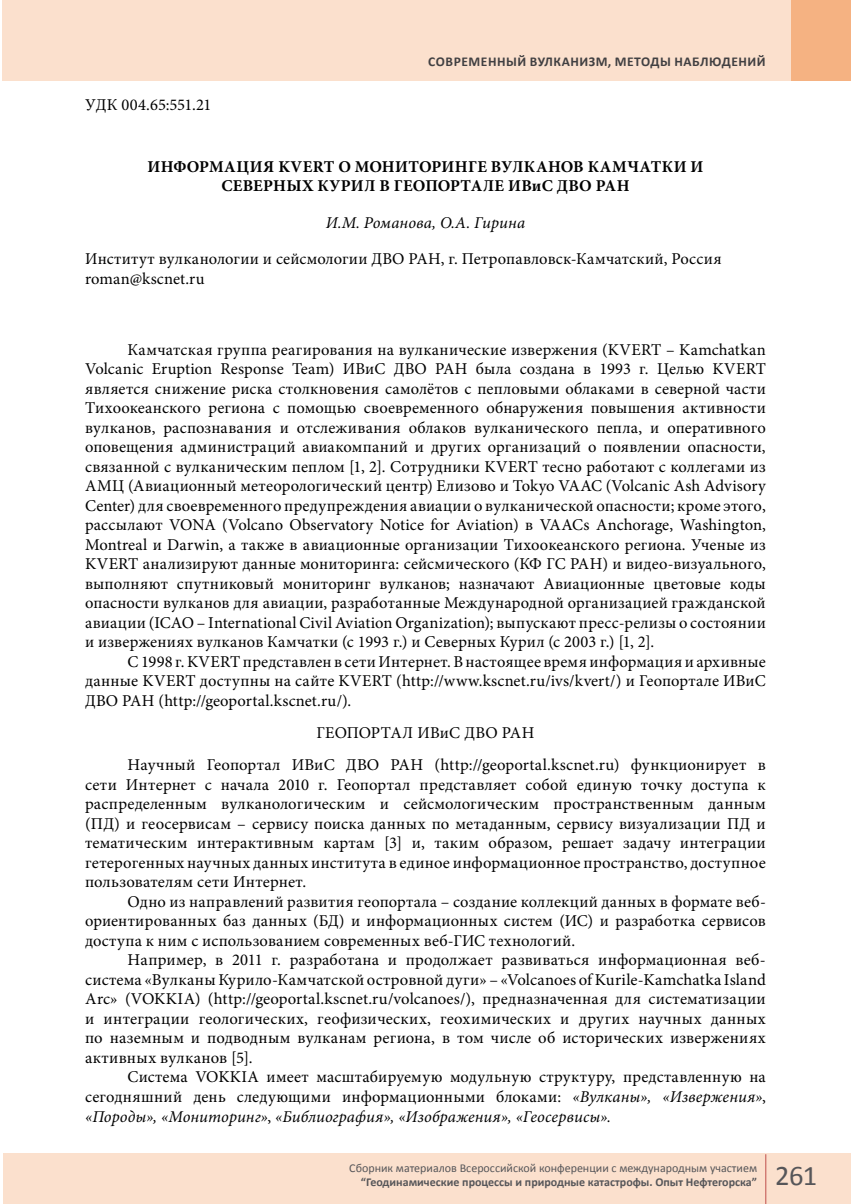
<style>
.page{position:relative;width:851px;height:1204px;background:#fff}
.page>*{position:absolute;margin:0;border:0;box-sizing:border-box;transform-origin:0 0}
.t1{font:28.5px "Calibri";color:#565659}
.Основной_текст{font:16.5px/19.5px "Minion Pro";letter-spacing:.015em;color:#000;text-align:justify}
.Обычный{font:16.5px/19.5px "Minion Pro";letter-spacing:.015em;color:#000;text-align:justify}
.zagolovok_abzatsa{font:700 16.5px "Minion Pro";letter-spacing:.025em;color:#000}
.familii{font:italic 16.5px "Minion Pro";letter-spacing:.005em;color:#000}
.literatura{font:16.5px "Minion Pro";letter-spacing:.015em;color:#000}
.Обычный-2{font:16.5px "Minion Pro";letter-spacing:-.005em;color:#000}
.t2{font:700 13.5px "Calibri";letter-spacing:.04em;color:#414042}
.t3{font:12px "Calibri";color:#565659}
.t4{font:700 12px "Calibri";color:#565659}
.s1{font-style:italic}
</style>
<div class="page">
<div style="left:2px;top:0;width:848px;height:80px;background:#fbe0cd"></div>
<div style="left:3px;top:1153px;width:847px;height:50px;background:#fbe0cd"></div>
<hr style="left:765px;top:1154px;width:1px;height:49px;background:#c0504d">
<div style="left:790px;top:0;width:60px;height:80px;background:#f5b282"></div>
<p class="Обычный-2" style="left:85px;top:93px;width:128px">УДК 004.65:551.21</p>
<p class="t2" style="left:428px;top:53px;width:339px">СОВРЕМЕННЫЙ ВУЛКАНИЗМ, МЕТОДЫ НАБЛЮДЕНИЙ</p>
<p class="zagolovok_abzatsa" style="left:147px;top:155px;width:557px">ИНФОРМАЦИЯ KVERT О МОНИТОРИНГЕ ВУЛКАНОВ КАМЧАТКИ И</p>
<p class="zagolovok_abzatsa" style="left:221px;top:174px;width:409px">СЕВЕРНЫХ КУРИЛ В ГЕОПОРТАЛЕ ИВиС ДВО РАН</p>
<p class="familii" style="left:326px;top:211px;width:201px">И.М. Романова, О.А. Гирина</p>
<p class="Обычный" style="left:85px;top:249px;width:638px">Институт вулканологии и сейсмологии ДВО РАН, г. Петропавловск-Камчатский, Россия</p>
<p class="Обычный" style="left:85px;top:269px;width:121px">roman@kscnet.ru</p>
<p class="Основной_текст" style="left:85px;top:339px;width:682px;text-indent:43px">Камчатская группа реагирования на вулканические извержения (KVERT – Kamchatkan Volcanic Eruption Response Team) ИВиС ДВО РАН была создана в 1993 г. Целью KVERT является снижение риска столкновения самолётов с пепловыми облаками в северной части Тихоокеанского региона с помощью своевременного обнаружения повышения активности вулканов, распознавания и отслеживания облаков вулканического пепла, и оперативного оповещения администраций авиакомпаний и других организаций о появлении опасности, связанной с вулканическим пеплом [1, 2]. Сотрудники KVERT тесно работают с коллегами из АМЦ (Авиационный метеорологический центр) Елизово и Tokyo VAAC (Volcanic Ash Advisory Center) для своевременного предупреждения авиации о вулканической опасности; кроме этого, рассылают VONA (Volcano Observatory Notice for Aviation) в VAACs Anchorage, Washington, Montreal и Darwin, а также в авиационные организации Тихоокеанского региона. Ученые из KVERT анализируют данные мониторинга: сейсмического (КФ ГС РАН) и видео-визуального, выполняют спутниковый мониторинг вулканов; назначают Авиационные цветовые коды опасности вулканов для авиации, разработанные Международной организацией гражданской авиации (ICAO – International CivilAviation Organization); выпускают пресс-релизы о состоянии и извержениях вулканов Камчатки (с 1993 г.) и Северных Курил (с 2003 г.) [1, 2].</p>
<p class="Основной_текст" style="left:85px;top:651px;width:682px;text-indent:43px">С 1998 г. KVERT представлен в сети Интернет. В настоящее время информация и архивные данные KVERT доступны на сайте KVERT (http://www.kscnet.ru/ivs/kvert/) и Геопортале ИВиС ДВО РАН (http://geoportal.kscnet.ru/).</p>
<p class="literatura" style="left:316px;top:721px;width:220px">ГЕОПОРТАЛ ИВиС ДВО РАН</p>
<p class="Обычный" style="left:85px;top:755px;width:682px;text-indent:43px">Научный Геопортал ИВиС ДВО РАН (http://geoportal.kscnet.ru) функционирует в сети Интернет с начала 2010 г. Геопортал представляет собой единую точку доступа к распределенным вулканологическим и сейсмологическим пространственным данным (ПД) и геосервисам – сервису поиска данных по метаданным, сервису визуализации ПД и тематическим интерактивным картам [3] и, таким образом, решает задачу интеграции гетерогенных научных данных института в единое информационное пространство, доступное пользователям сети Интернет.</p>
<p class="Обычный" style="left:85px;top:891px;width:682px;text-indent:43px">Одно из направлений развития геопортала – создание коллекций данных в формате веб&shy;ориентированных баз данных (БД) и информационных систем (ИС) и разработка сервисов доступа к ним с использованием современных веб-ГИС технологий.</p>
<p class="Основной_текст" style="left:85px;top:950px;width:682px;text-indent:43px">Например, в 2011 г. разработана и продолжает развиваться информационная веб&shy;система «Вулканы Курило-Камчатской островной дуги» – «Volcanoes ofKurile-Kamchatka Island Arc» (VOKKIA) (http://geoportal.kscnet.ru/volcanoes/), предназначенная для систематизации и интеграции геологических, геофизических, геохимических и других научных данных по наземным и подводным вулканам региона, в том числе об исторических извержениях активных вулканов [5].</p>
<p class="Основной_текст" style="left:85px;top:1067px;width:682px;text-indent:43px">Система VOKKIA имеет масштабируемую модульную структуру, представленную на сегодняшний день следующими информационными блоками: <span class="s1">«Вулканы», «Извержения»</span>, <span class="s1">«Породы», «Мониторинг»</span>, <span class="s1">«Библиография», «Изображения», «Геосервисы».</span></p>
<p class="t3" style="left:349px;top:1160px;width:409px">Сборник материалов Всероссийской конференции с международным участием</p>
<p class="t4" style="left:361px;top:1173px;width:397px">“Геодинамические процессы и природные катастрофы. Опыт Нефтегорска”</p>
<h1 class="t1" style="left:775px;top:1157px;width:44px">261</h1>
</div>
